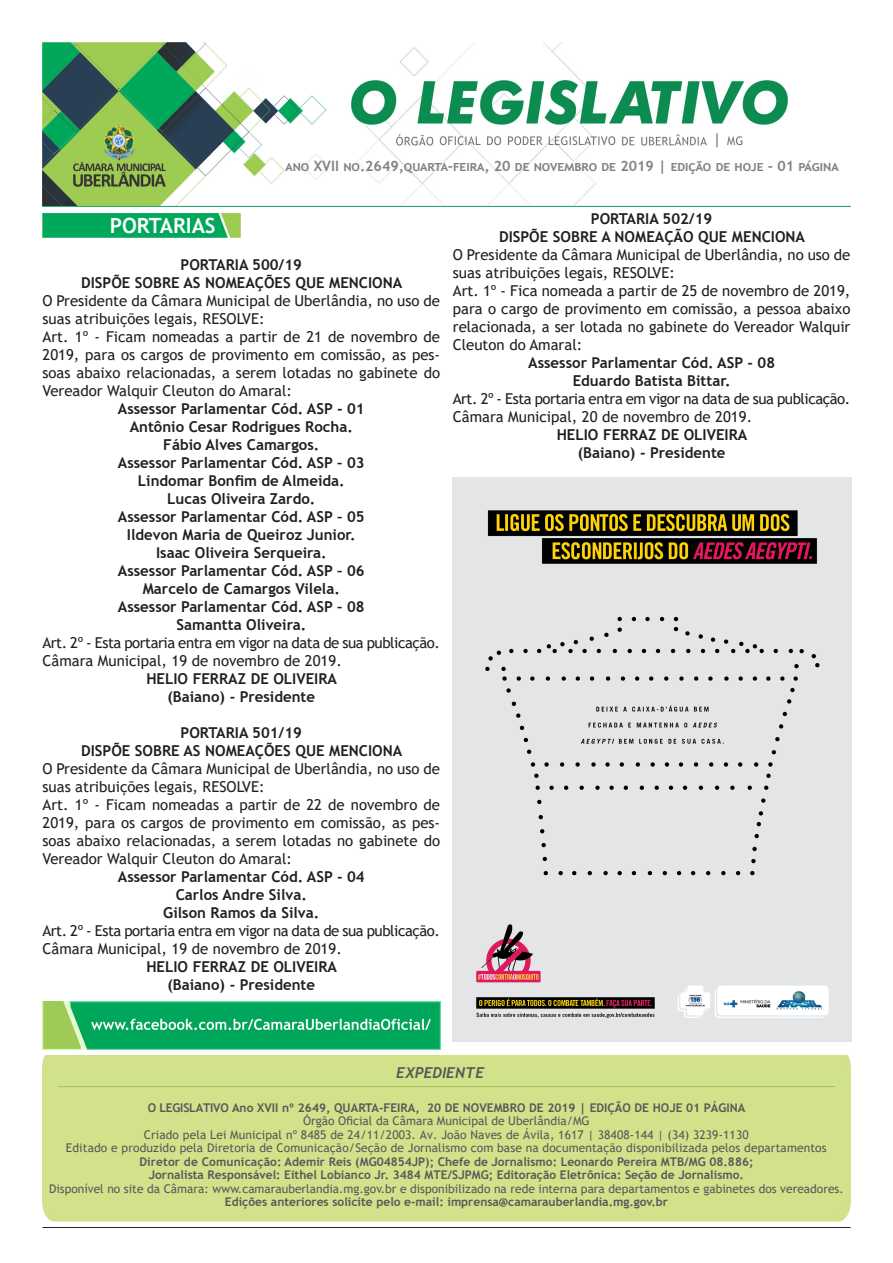
<style>
.page{position:relative;width:893px;height:1263px;background:#fff}
.page>*{position:absolute;margin:0;border:0;box-sizing:border-box;transform-origin:0 0}
.t1{font:700 21px "Trebuchet MS";color:#fff}
.t2{font:15px/18px "Trebuchet MS";color:#231f20}
.t3{font:700 15px "Trebuchet MS";color:#231f20}
.t4{font:15px "Trebuchet MS";letter-spacing:-.03em;color:#231f20}
.t5{font:italic 700 15px "Trebuchet";color:#57585a}
.t6{font:700 14.25px "Trebuchet MS";color:#808285}
.t7{font:12px/13.5px "Trebuchet MS";letter-spacing:.01em;color:#57585a;text-align:center}
.t8{font:700 12px "Trebuchet MS";color:#57585a}
.s1{font-weight:700}
</style>
<div class="page">
<img style="left:43px;top:43px;width:807px;height:163px">
<hr style="left:43px;top:1227px;width:807px;height:1px;background:#231f20">
<img style="left:43px;top:213px;width:197px;height:24px">
<hr style="left:58px;top:1086px;width:777px;height:1px;background:#9ec566">
<img style="left:453px;top:477px;width:399px;height:565px">
<img style="left:43px;top:1001px;width:397px;height:49px">
<p class="t6" style="left:285px;top:157px;width:555px">ano XVII no.2649,quarta-feira, 20 de novembro de 2019 | edição de hoje - 01 página</p>
<p class="t1" style="left:110px;top:212px;width:107px">PORTARIAS</p>
<p class="t3" style="left:181px;top:255px;width:123px">PORTARIA 500/19</p>
<p class="t3" style="left:81px;top:273px;width:323px">DISPÕE SOBRE AS NOMEAÇÕES QUE MENCIONA</p>
<p class="t2" style="left:43px;top:291px;width:399px">O Presidente da Câmara Municipal de Uberlândia, no uso de suas atribuições legais, RESOLVE:</p>
<p class="t2" style="left:43px;top:327px;width:399px;text-align:justify">Art. 1º - Ficam nomeadas a partir de 21 de novembro de 2019, para os cargos de provimento em comissão, as pes&shy;soas abaixo relacionadas, a serem lotadas no gabinete do Vereador Walquir Cleuton do Amaral:</p>
<p class="t3" style="left:118px;top:399px;width:248px">Assessor Parlamentar Cód. ASP - 01</p>
<p class="t3" style="left:130px;top:417px;width:225px">Antônio Cesar Rodrigues Rocha.</p>
<p class="t3" style="left:163px;top:435px;width:158px">Fábio Alves Camargos.</p>
<p class="t3" style="left:118px;top:453px;width:248px">Assessor Parlamentar Cód. ASP – 03</p>
<p class="t3" style="left:138px;top:471px;width:208px">Lindomar Bonfim de Almeida.</p>
<p class="t3" style="left:167px;top:489px;width:150px">Lucas Oliveira Zardo.</p>
<p class="t3" style="left:118px;top:507px;width:248px">Assessor Parlamentar Cód. ASP – 05</p>
<p class="t3" style="left:127px;top:525px;width:230px">Ildevon Maria de Queiroz Junior.</p>
<p class="t3" style="left:156px;top:543px;width:172px">Isaac Oliveira Serqueira.</p>
<p class="t3" style="left:118px;top:561px;width:248px">Assessor Parlamentar Cód. ASP – 06</p>
<p class="t3" style="left:143px;top:579px;width:199px">Marcelo de Camargos Vilela.</p>
<p class="t3" style="left:118px;top:597px;width:248px">Assessor Parlamentar Cód. ASP – 08</p>
<p class="t3" style="left:176px;top:615px;width:131px">Samantta Oliveira.</p>
<p class="t4" style="left:43px;top:633px;width:399px">Art. 2º - Esta portaria entra em vigor na data de sua publicação.</p>
<p class="t2" style="left:43px;top:651px;width:301px">Câmara Municipal, 19 de novembro de 2019.</p>
<p class="t3" style="left:146px;top:669px;width:192px">HELIO FERRAZ DE OLIVEIRA</p>
<p class="t3" style="left:167px;top:687px;width:149px">(Baiano) - Presidente</p>
<p class="t3" style="left:181px;top:723px;width:123px">PORTARIA 501/19</p>
<p class="t3" style="left:81px;top:741px;width:323px">DISPÕE SOBRE AS NOMEAÇÕES QUE MENCIONA</p>
<p class="t2" style="left:43px;top:759px;width:399px">O Presidente da Câmara Municipal de Uberlândia, no uso de suas atribuições legais, RESOLVE:</p>
<p class="t2" style="left:43px;top:795px;width:399px;text-align:justify">Art. 1º - Ficam nomeadas a partir de 22 de novembro de 2019, para os cargos de provimento em comissão, as pes&shy;soas abaixo relacionadas, a serem lotadas no gabinete do Vereador Walquir Cleuton do Amaral:</p>
<p class="t3" style="left:118px;top:867px;width:248px">Assessor Parlamentar Cód. ASP - 04</p>
<p class="t3" style="left:176px;top:885px;width:133px">Carlos Andre Silva.</p>
<p class="t3" style="left:163px;top:903px;width:157px">Gilson Ramos da Silva.</p>
<p class="t4" style="left:43px;top:921px;width:399px">Art. 2º - Esta portaria entra em vigor na data de sua publicação.</p>
<p class="t2" style="left:43px;top:939px;width:301px">Câmara Municipal, 19 de novembro de 2019.</p>
<p class="t3" style="left:146px;top:957px;width:192px">HELIO FERRAZ DE OLIVEIRA</p>
<p class="t3" style="left:167px;top:975px;width:149px">(Baiano) - Presidente</p>
<p class="t3" style="left:591px;top:209px;width:123px">PORTARIA 502/19</p>
<p class="t3" style="left:499px;top:227px;width:308px">DISPÕE SOBRE A NOMEAÇÃO QUE MENCIONA</p>
<p class="t2" style="left:453px;top:246px;width:399px">O Presidente da Câmara Municipal de Uberlândia, no uso de suas atribuições legais, RESOLVE:</p>
<p class="t2" style="left:453px;top:282px;width:399px;text-align:justify">Art. 1º - Fica nomeada a partir de 25 de novembro de 2019, para o cargo de provimento em comissão, a pessoa abaixo relacionada, a ser lotada no gabinete do Vereador Walquir Cleuton do Amaral:</p>
<p class="t3" style="left:528px;top:353px;width:248px">Assessor Parlamentar Cód. ASP - 08</p>
<p class="t3" style="left:573px;top:371px;width:159px">Eduardo Batista Bittar.</p>
<p class="t4" style="left:453px;top:389px;width:399px">Art. 2º - Esta portaria entra em vigor na data de sua publicação.</p>
<p class="t2" style="left:453px;top:408px;width:301px">Câmara Municipal, 20 de novembro de 2019.</p>
<p class="t3" style="left:557px;top:425px;width:192px">HELIO FERRAZ DE OLIVEIRA</p>
<p class="t3" style="left:578px;top:443px;width:149px">(Baiano) - Presidente</p>
<p class="t5" style="left:396px;top:1063px;width:90px">EXPEDIENTE</p>
<p class="t8" style="left:148px;top:1100px;width:599px">O LEGISLATIVO Ano XVII nº 2649, QUARTA-FEIRA, 20 DE NOVEMBRO DE 2019 | EDIÇÃO DE HOJE 01 PÁGINA</p>
<p class="t7" style="left:303px;top:1114px;width:288px">Órgão Oficial da Câmara Municipal de Uberlândia/MG</p>
<p class="t7" style="left:144px;top:1128px;width:606px">Criado pela Lei Municipal nº 8485 de 24/11/2003. Av. João Naves de Ávila, 1617 | 38408-144 | (34) 3239-1130</p>
<p class="t7" style="left:66px;top:1141px;width:762px">Editado e produzido pela Diretoria de Comunicação/Seção de Jornalismo com base na documentação disponibilizada pelos departamentos</p>
<p class="t8" style="left:139px;top:1154px;width:616px">Diretor de Comunicação: Ademir Reis (MG04854JP); Chefe de Jornalismo: Leonardo Pereira MTB/MG 08.886;</p>
<p class="t8" style="left:149px;top:1168px;width:597px">Jornalista Responsável: Eithel Lobianco Jr. 3484 MTE/SJPMG; Editoração Eletrônica: Seção de Jornalismo.</p>
<p class="t7" style="left:49px;top:1182px;width:796px">Disponível no site da Câmara: www.camarauberlandia.mg.gov.br e disponibilizado na rede interna para departamentos e gabinetes dos vereadores.<br><span class="s1">Edições anteriores solicite pelo e-mail: imprensa@camarauberlandia.mg.gov.br</span></p>
</div>
